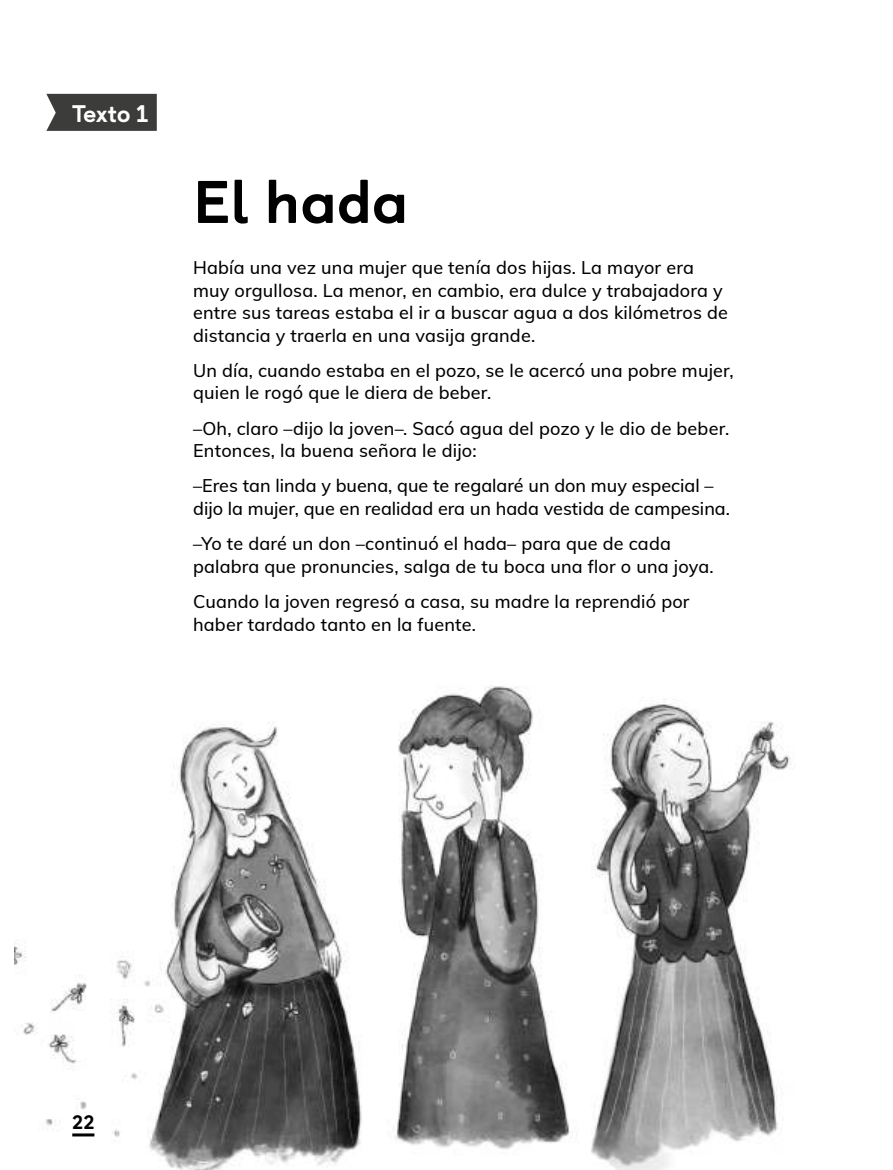
<style>
.page{position:relative;width:893px;height:1170px;background:#fff}
.page>*{position:absolute;margin:0;border:0;box-sizing:border-box;transform-origin:0 0}
.t1{font:800 60px "Castledown";color:#000}
.t2{font:800 24px "Castledown";letter-spacing:-.02em;color:#fff}
.t3{font:800 19.5px "Castledown";color:#000}
.t4{font:500 18px/22.5px "Mulish";letter-spacing:.01em;color:#000}
</style>
<div class="page">
<svg style="left:46px;top:94px;width:111px;height:37px;background:#454544"></svg>
<img style="left:15px;top:685px;width:776px;height:484px">
<hr style="left:72px;top:1133px;width:22px;height:3px;background:#000">
<h2 class="t2" style="left:72px;top:99px;width:78px">Texto 1</h2>
<h1 class="t1" style="left:193px;top:165px;width:217px">El hada</h1>
<p class="t4" style="left:193px;top:258px;width:536px">Había una vez una mujer que tenía dos hijas. La mayor era muy orgullosa. La menor, en cambio, era dulce y trabajadora y entre sus tareas estaba el ir a buscar agua a dos kilómetros de distancia y traerla en una vasija grande.</p>
<p class="t4" style="left:193px;top:361px;width:542px">Un día, cuando estaba en el pozo, se le acercó una pobre mujer, quien le rogó que le diera de beber.</p>
<p class="t4" style="left:193px;top:418px;width:538px">–Oh, claro –dijo la joven–. Sacó agua del pozo y le dio de beber.<br>Entonces, la buena señora le dijo:</p>
<p class="t4" style="left:193px;top:476px;width:538px">–Eres tan linda y buena, que te regalaré un don muy especial – dijo la mujer, que en realidad era un hada vestida de campesina.</p>
<p class="t4" style="left:193px;top:534px;width:522px">–Yo te daré un don –continuó el hada– para que de cada palabra que pronuncies, salga de tu boca una flor o una joya.</p>
<p class="t4" style="left:193px;top:592px;width:498px">Cuando la joven regresó a casa, su madre la reprendió por haber tardado tanto en la fuente.</p>
<p class="t3" style="left:72px;top:1109px;width:24px">22</p>
</div>
